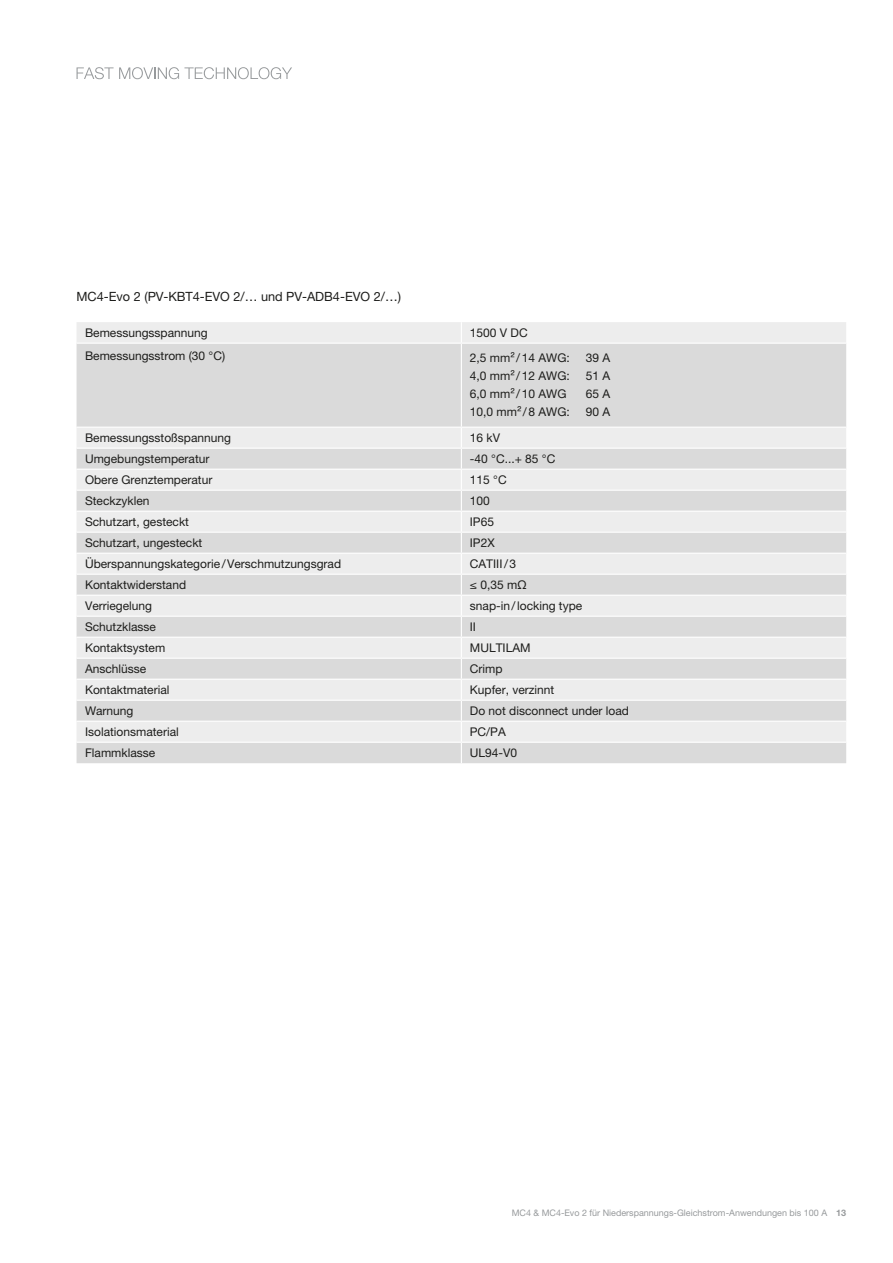
<style>
.page{position:relative;width:893px;height:1263px;background:#fff}
.page>*{position:absolute;margin:0;border:0;box-sizing:border-box;transform-origin:0 0}
.DS_Copy_Text_DE{font:12.75px "Helvetica Neue LTW1 G";color:#1d1d1b}
.DS_Table_Body_neutra{font:12px "Helvetica Neue LTW1 G";color:#1d1d1b}
.t1{font:9px "Helvetica Neue LTW1 G";color:#979a9c}
.s1{font-weight:700}
</style>
<div class="page">
<svg style="left:77px;top:67px;width:215px;height:12px"></svg>
<div style="left:77px;top:322px;width:769px;height:21px;background:#ededed"></div>
<svg style="left:77px;top:344px;width:769px;height:419px;background:#e1e1e1"></svg>
<svg style="left:461px;top:322px;width:1px;height:21px"></svg>
<hr style="left:461px;top:344px;width:1px;height:83px;background:#fff">
<hr style="left:77px;top:427px;width:384px;height:1px;background:#fff">
<hr style="left:461px;top:427px;width:385px;height:1px;background:#fff">
<hr style="left:77px;top:448px;width:384px;height:1px;background:#fff">
<hr style="left:461px;top:448px;width:385px;height:1px;background:#fff">
<hr style="left:77px;top:469px;width:384px;height:1px;background:#fff">
<hr style="left:461px;top:469px;width:385px;height:1px;background:#fff">
<hr style="left:77px;top:490px;width:384px;height:1px;background:#fff">
<hr style="left:461px;top:490px;width:385px;height:1px;background:#fff">
<hr style="left:77px;top:511px;width:384px;height:1px;background:#fff">
<hr style="left:461px;top:511px;width:385px;height:1px;background:#fff">
<hr style="left:77px;top:532px;width:384px;height:1px;background:#fff">
<hr style="left:461px;top:532px;width:385px;height:1px;background:#fff">
<hr style="left:77px;top:553px;width:384px;height:1px;background:#fff">
<hr style="left:461px;top:553px;width:385px;height:1px;background:#fff">
<hr style="left:77px;top:574px;width:384px;height:1px;background:#fff">
<hr style="left:461px;top:574px;width:385px;height:1px;background:#fff">
<hr style="left:77px;top:595px;width:384px;height:1px;background:#fff">
<hr style="left:461px;top:595px;width:385px;height:1px;background:#fff">
<hr style="left:77px;top:616px;width:384px;height:1px;background:#fff">
<hr style="left:461px;top:616px;width:385px;height:1px;background:#fff">
<hr style="left:77px;top:637px;width:384px;height:1px;background:#fff">
<hr style="left:461px;top:637px;width:385px;height:1px;background:#fff">
<hr style="left:77px;top:658px;width:384px;height:1px;background:#fff">
<hr style="left:461px;top:658px;width:385px;height:1px;background:#fff">
<hr style="left:77px;top:679px;width:384px;height:1px;background:#fff">
<hr style="left:461px;top:679px;width:385px;height:1px;background:#fff">
<hr style="left:77px;top:700px;width:384px;height:1px;background:#fff">
<hr style="left:461px;top:700px;width:385px;height:1px;background:#fff">
<hr style="left:77px;top:721px;width:384px;height:1px;background:#fff">
<hr style="left:461px;top:721px;width:385px;height:1px;background:#fff">
<hr style="left:77px;top:742px;width:384px;height:1px;background:#fff">
<hr style="left:461px;top:742px;width:385px;height:1px;background:#fff">
<svg style="left:461px;top:428px;width:1px;height:335px"></svg>
<p class="DS_Copy_Text_DE" style="left:77px;top:289px;width:326px">MC4-Evo 2 (PV-KBT4-EVO 2/… und PV-ADB4-EVO 2/…)</p>
<p class="DS_Table_Body_neutra" style="left:85px;top:325px;width:124px">Bemessungsspannung</p>
<p class="DS_Table_Body_neutra" style="left:470px;top:325px;width:59px">1500 V DC</p>
<p class="DS_Table_Body_neutra" style="left:85px;top:349px;width:142px">Bemessungsstrom (30 °C)</p>
<p class="DS_Table_Body_neutra" style="left:470px;top:351px;width:101px">2,5 mm²/14 AWG:</p>
<p class="DS_Table_Body_neutra" style="left:586px;top:351px;width:26px">39 A</p>
<p class="DS_Table_Body_neutra" style="left:470px;top:369px;width:101px">4,0 mm²/12 AWG:</p>
<p class="DS_Table_Body_neutra" style="left:586px;top:369px;width:26px">51 A</p>
<p class="DS_Table_Body_neutra" style="left:470px;top:387px;width:98px">6,0 mm²/10 AWG</p>
<p class="DS_Table_Body_neutra" style="left:586px;top:387px;width:26px">65 A</p>
<p class="DS_Table_Body_neutra" style="left:470px;top:405px;width:101px">10,0 mm²/8 AWG:</p>
<p class="DS_Table_Body_neutra" style="left:586px;top:405px;width:26px">90 A</p>
<p class="DS_Table_Body_neutra" style="left:85px;top:430px;width:148px">Bemessungsstoßspannung</p>
<p class="DS_Table_Body_neutra" style="left:470px;top:430px;width:32px">16 kV</p>
<p class="DS_Table_Body_neutra" style="left:85px;top:451px;width:126px">Umgebungstemperatur</p>
<p class="DS_Table_Body_neutra" style="left:470px;top:451px;width:87px">-40 °C...+ 85 °C</p>
<p class="DS_Table_Body_neutra" style="left:85px;top:472px;width:129px">Obere Grenztemperatur</p>
<p class="DS_Table_Body_neutra" style="left:470px;top:472px;width:38px">115 °C</p>
<p class="DS_Table_Body_neutra" style="left:85px;top:493px;width:66px">Steckzyklen</p>
<p class="DS_Table_Body_neutra" style="left:470px;top:493px;width:22px">100</p>
<p class="DS_Table_Body_neutra" style="left:85px;top:514px;width:106px">Schutzart, gesteckt</p>
<p class="DS_Table_Body_neutra" style="left:470px;top:514px;width:26px">IP65</p>
<p class="DS_Table_Body_neutra" style="left:85px;top:535px;width:119px">Schutzart, ungesteckt</p>
<p class="DS_Table_Body_neutra" style="left:470px;top:535px;width:26px">IP2X</p>
<p class="DS_Table_Body_neutra" style="left:85px;top:556px;width:258px">Überspannungskategorie/Verschmutzungsgrad</p>
<p class="DS_Table_Body_neutra" style="left:470px;top:556px;width:48px">CATIII/3</p>
<p class="DS_Table_Body_neutra" style="left:85px;top:577px;width:103px">Kontaktwiderstand</p>
<p class="DS_Table_Body_neutra" style="left:470px;top:577px;width:58px">≤ 0,35 mΩ</p>
<p class="DS_Table_Body_neutra" style="left:85px;top:598px;width:69px">Verriegelung</p>
<p class="DS_Table_Body_neutra" style="left:470px;top:598px;width:114px">snap-in/locking type</p>
<p class="DS_Table_Body_neutra" style="left:85px;top:619px;width:72px">Schutzklasse</p>
<p class="DS_Table_Body_neutra" style="left:470px;top:619px;width:8px">II</p>
<p class="DS_Table_Body_neutra" style="left:85px;top:640px;width:82px">Kontaktsystem</p>
<p class="DS_Table_Body_neutra" style="left:470px;top:640px;width:62px">MULTILAM</p>
<p class="DS_Table_Body_neutra" style="left:85px;top:661px;width:63px">Anschlüsse</p>
<p class="DS_Table_Body_neutra" style="left:470px;top:661px;width:34px">Crimp</p>
<p class="DS_Table_Body_neutra" style="left:85px;top:682px;width:86px">Kontaktmaterial</p>
<p class="DS_Table_Body_neutra" style="left:470px;top:682px;width:86px">Kupfer, verzinnt</p>
<p class="DS_Table_Body_neutra" style="left:85px;top:703px;width:50px">Warnung</p>
<p class="DS_Table_Body_neutra" style="left:470px;top:703px;width:161px">Do not disconnect under load</p>
<p class="DS_Table_Body_neutra" style="left:85px;top:724px;width:95px">Isolationsmaterial</p>
<p class="DS_Table_Body_neutra" style="left:470px;top:724px;width:37px">PC/PA</p>
<p class="DS_Table_Body_neutra" style="left:85px;top:745px;width:72px">Flammklasse</p>
<p class="DS_Table_Body_neutra" style="left:470px;top:745px;width:49px">UL94-V0</p>
<p class="t1" style="left:512px;top:1207px;width:336px">MC4 &amp; MC4-Evo 2 für Niederspannungs-Gleichstrom-Anwendungen bis 100 A <span class="s1">13</span></p>
</div>
